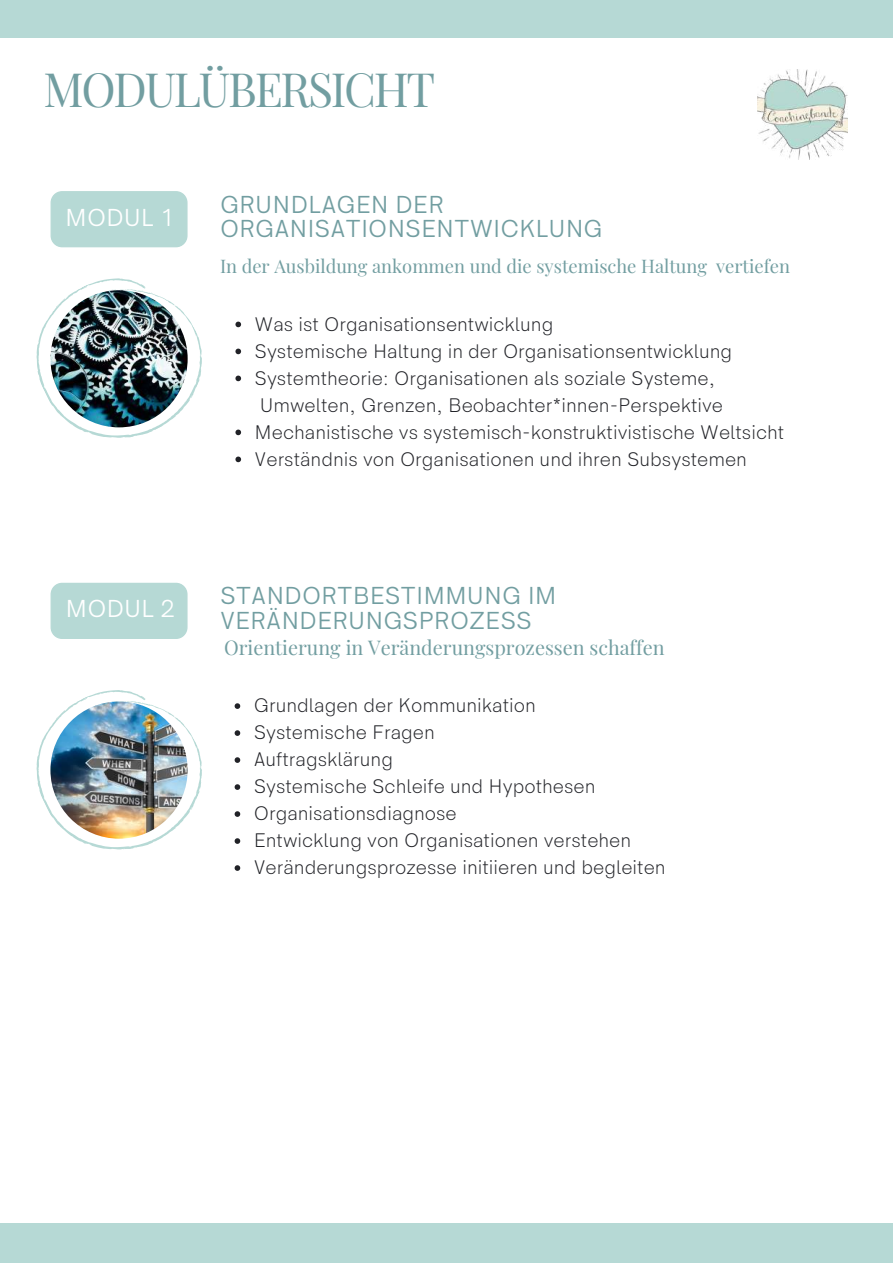
<style>
.page{position:relative;width:893px;height:1264px;background:#fff}
.page>*{position:absolute;margin:0;border:0;box-sizing:border-box;transform-origin:0 0}
.t1{font:46.35px "Playfair Display";letter-spacing:-.05em;color:#729ea1}
.t2{font:24.75px/24.8px "HK Sentiments";color:#729ea1}
.t3{font:24.75px "HK Sentiments";color:#fff}
.t4{font:300 19.8px/27px "HK Sentiments";color:#212227}
.t5{font:19.8px "Playfair Display";color:#729ea1}
.t6{font:18.3px "Playfair Display";color:#729ea1}
</style>
<div class="page">
<img style="left:757px;top:69px;width:90px;height:90px">
<div style="left:0;top:1223px;width:892px;height:39px;background:#b6d9d5"></div>
<div style="left:0;top:0;width:892px;height:38px;background:#b6d9d5"></div>
<div style="left:51px;top:191px;width:136px;height:56px;background:#b6d9d5"></div>
<svg style="left:235px;top:321px;width:6px;height:6px"></svg>
<svg style="left:235px;top:348px;width:6px;height:6px"></svg>
<svg style="left:235px;top:375px;width:6px;height:6px"></svg>
<svg style="left:235px;top:429px;width:6px;height:6px"></svg>
<svg style="left:235px;top:456px;width:6px;height:6px"></svg>
<img style="left:36px;top:278px;width:166px;height:160px">
<div style="left:51px;top:582px;width:136px;height:57px;background:#b6d9d5"></div>
<svg style="left:234px;top:703px;width:6px;height:6px"></svg>
<svg style="left:234px;top:730px;width:6px;height:6px"></svg>
<svg style="left:234px;top:757px;width:6px;height:6px"></svg>
<svg style="left:234px;top:784px;width:6px;height:5px"></svg>
<svg style="left:234px;top:811px;width:6px;height:5px"></svg>
<svg style="left:234px;top:838px;width:6px;height:5px"></svg>
<svg style="left:234px;top:865px;width:6px;height:5px"></svg>
<img style="left:36px;top:690px;width:166px;height:160px">
<h1 class="t1" style="left:43px;top:57px;width:393px">MODULÜBERSICHT</h1>
<p class="t3" style="left:65px;top:204px;width:111px">MODUL 1</p>
<p class="t3" style="left:66px;top:595px;width:111px">MODUL 2</p>
<p class="t2" style="left:220px;top:193px;width:384px">GRUNDLAGEN DER<br>ORGANISATIONSENTWICKLUNG</p>
<p class="t6" style="left:220px;top:253px;width:571px">In der Ausbildung ankommen und die systemische Haltung vertiefen</p>
<p class="t4" style="left:254px;top:311px;width:531px">Was ist Organisationsentwicklung<br>Systemische Haltung in der Organisationsentwicklung Systemtheorie: Organisationen als soziale Systeme, Umwelten, Grenzen, Beobachter*innen-Perspektive Mechanistische vs systemisch-konstruktivistische Weltsicht Verständnis von Organisationen und ihren Subsystemen</p>
<p class="t2" style="left:220px;top:584px;width:338px">STANDORTBESTIMMUNG IM<br>VERÄNDERUNGSPROZESS</p>
<p class="t5" style="left:224px;top:633px;width:442px">Orientierung in Veränderungsprozessen schaffen</p>
<p class="t4" style="left:254px;top:692px;width:413px">Grundlagen der Kommunikation<br>Systemische Fragen<br>Auftragsklärung<br>Systemische Schleife und Hypothesen<br>Organisationsdiagnose<br>Entwicklung von Organisationen verstehen<br>Veränderungsprozesse initiieren und begleiten</p>
</div>
